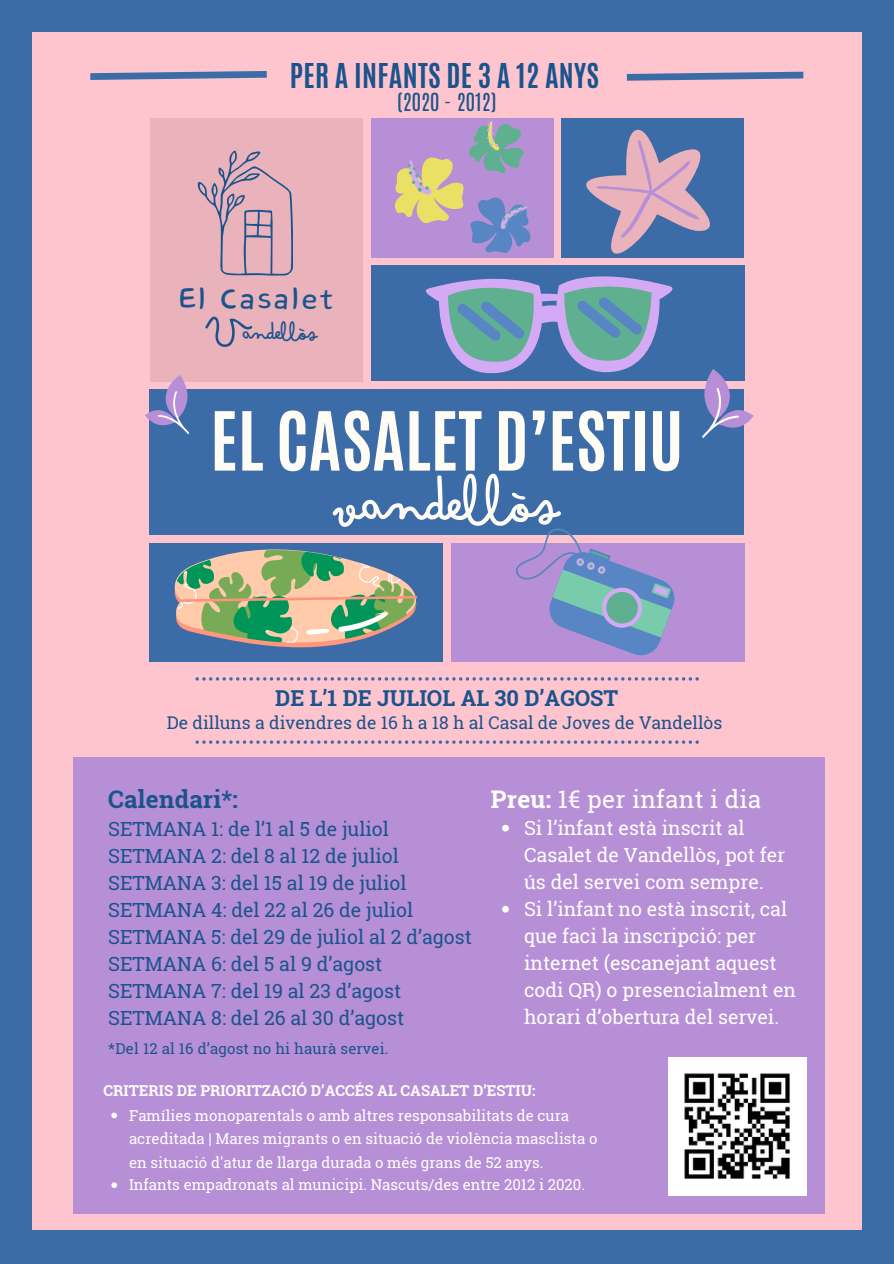
<style>
.page{position:relative;width:894px;height:1264px;background:#fff}
.page>*{position:absolute;margin:0;border:0;box-sizing:border-box;transform-origin:0 0}
.t1{font:73.65px "Bimbo Finetip";color:#1b548d}
.t2{font:700 69.15px "Antonio";color:#fffcf6}
.t3{font:55.2px "Bimbo sharpie";letter-spacing:.01em;color:#fffcf6}
.t4{font:36.9px "Core Bandi Face";color:#1b548d}
.t5{font:700 28.65px "Antonio";letter-spacing:.01em;color:#1b548d}
.t6{font:24.3px "Roboto Slab";letter-spacing:.01em;color:#fff}
.t7{font:700 24.3px "Roboto Slab";letter-spacing:.01em;color:#1b548d}
.t8{font:700 21.9px "Roboto Slab";color:#1b548d}
.t9{font:21.3px "Bimbo sharpie";color:#1b548d}
.t10{font:20.85px "Antonio";color:#1b548d}
.t11{font:19.5px "Roboto Slab";color:#1b548d}
.t12{font:19.5px/27px "Roboto Slab";color:#fff}
.t13{font:17.55px "Roboto Slab";color:#1b548d}
.t14{font:15px/23.7px "Roboto Slab";color:#fff}
.t15{font:700 15px "Roboto Slab";color:#fff}
.t16{font:15px "Roboto Slab";letter-spacing:.01em;color:#1b548d}
.s1{font-weight:700}
</style>
<div class="page">
<div style="left:0;top:0;width:893px;height:1263px;background:#3c6ca8"></div>
<div style="left:32px;top:32px;width:829px;height:1197px;background:#ffc5ce"></div>
<svg style="left:626px;top:71px;width:178px;height:10px"></svg>
<svg style="left:195px;top:677px;width:503px;height:3px"></svg>
<svg style="left:195px;top:740px;width:503px;height:3px"></svg>
<svg style="left:90px;top:71px;width:177px;height:9px"></svg>
<div style="left:149px;top:389px;width:594px;height:146px;background:#3c6ca8"></div>
<div style="left:149px;top:118px;width:213px;height:263px;background:#eab2bb"></div>
<div style="left:370px;top:118px;width:183px;height:140px;background:#b78fd6"></div>
<div style="left:561px;top:118px;width:183px;height:140px;background:#3c6ca8"></div>
<div style="left:371px;top:266px;width:373px;height:115px;background:#3c6ca8"></div>
<div style="left:149px;top:543px;width:293px;height:118px;background:#3c6ca8"></div>
<div style="left:451px;top:543px;width:292px;height:118px;background:#b78fd6"></div>
<svg style="left:145px;top:374px;width:58px;height:60px"></svg>
<svg style="left:586px;top:129px;width:124px;height:125px"></svg>
<svg style="left:418px;top:265px;width:336px;height:182px"></svg>
<svg style="left:515px;top:528px;width:160px;height:128px"></svg>
<svg style="left:395px;top:121px;width:136px;height:132px"></svg>
<svg style="left:175px;top:549px;width:242px;height:98px"></svg>
<svg style="left:198px;top:150px;width:94px;height:126px"></svg>
<div style="left:73px;top:757px;width:751px;height:456px;background:#b78fd6"></div>
<svg style="left:111px;top:1112px;width:6px;height:6px"></svg>
<svg style="left:111px;top:1182px;width:6px;height:5px"></svg>
<svg style="left:502px;top:824px;width:6px;height:7px"></svg>
<svg style="left:502px;top:905px;width:6px;height:7px"></svg>
<img style="left:668px;top:1057px;width:138px;height:138px">
<h4 class="t5" style="left:290px;top:55px;width:310px">PER A INFANTS DE 3 A 12 ANYS</h4>
<p class="t10" style="left:397px;top:87px;width:101px">(2020 - 2012)</p>
<p class="t4" style="left:178px;top:280px;width:158px">El Casalet</p>
<h3 class="t1" style="left:206px;top:267px;width:46px">V</h3>
<p class="t9" style="left:244px;top:319px;width:75px">andellòs</p>
<p class="t2" style="left:210px;top:391px;width:474px">EL CASALET D’ESTIU</p>
<p class="t3" style="left:335px;top:468px;width:225px">vandellòs</p>
<p class="t8" style="left:275px;top:683px;width:344px">DE L’1 DE JULIOL AL 30 D’AGOST</p>
<p class="t13" style="left:167px;top:710px;width:557px">De dilluns a divendres de 16 h a 18 h al Casal de Joves de Vandellòs</p>
<h6 class="t7" style="left:108px;top:782px;width:131px">Calendari*:</h6>
<p class="t11" style="left:108px;top:815px;width:282px">SETMANA 1: de l’1 al 5 de juliol</p>
<p class="t11" style="left:108px;top:842px;width:292px">SETMANA 2: del 8 al 12 de juliol</p>
<h1 class="t11" style="left:108px;top:869px;width:300px">SETMANA 3: del 15 al 19 de juliol</h1>
<h2 class="t11" style="left:108px;top:896px;width:306px">SETMANA 4: del 22 al 26 de juliol</h2>
<p class="t11" style="left:108px;top:923px;width:365px">SETMANA 5: del 29 de juliol al 2 d’agost</p>
<p class="t11" style="left:108px;top:950px;width:275px">SETMANA 6: del 5 al 9 d’agost</p>
<h5 class="t11" style="left:108px;top:977px;width:294px">SETMANA 7: del 19 al 23 d’agost</h5>
<p class="t11" style="left:108px;top:1004px;width:297px">SETMANA 8: del 26 al 30 d’agost</p>
<p class="t6" style="left:490px;top:782px;width:271px"><span class="s1">Preu:</span> 1€ per infant i dia</p>
<p class="t12" style="left:524px;top:813px;width:263px">Si l’infant està inscrit al<br>Casalet de Vandellòs, pot fer ús del servei com sempre.</p>
<p class="t12" style="left:524px;top:894px;width:273px">Si l’infant no està inscrit, cal que faci la inscripció: per internet (escanejant aquest codi QR) o presencialment en horari d’obertura del servei.</p>
<p class="t16" style="left:108px;top:1038px;width:281px">*Del 12 al 16 d’agost no hi haurà servei.</p>
<p class="t15" style="left:103px;top:1080px;width:433px">CRITERIS DE PRIORITZACIÓ D’ACCÉS AL CASALET D’ESTIU:</p>
<p class="t14" style="left:129px;top:1102px;width:470px">Famílies monoparentals o amb altres responsabilitats de cura acreditada | Mares migrants o en situació de violència masclista o en situació d'atur de llarga durada o més grans de 52 anys.</p>
<p class="t14" style="left:129px;top:1172px;width:457px">Infants empadronats al municipi. Nascuts/des entre 2012 i 2020.</p>
</div>
